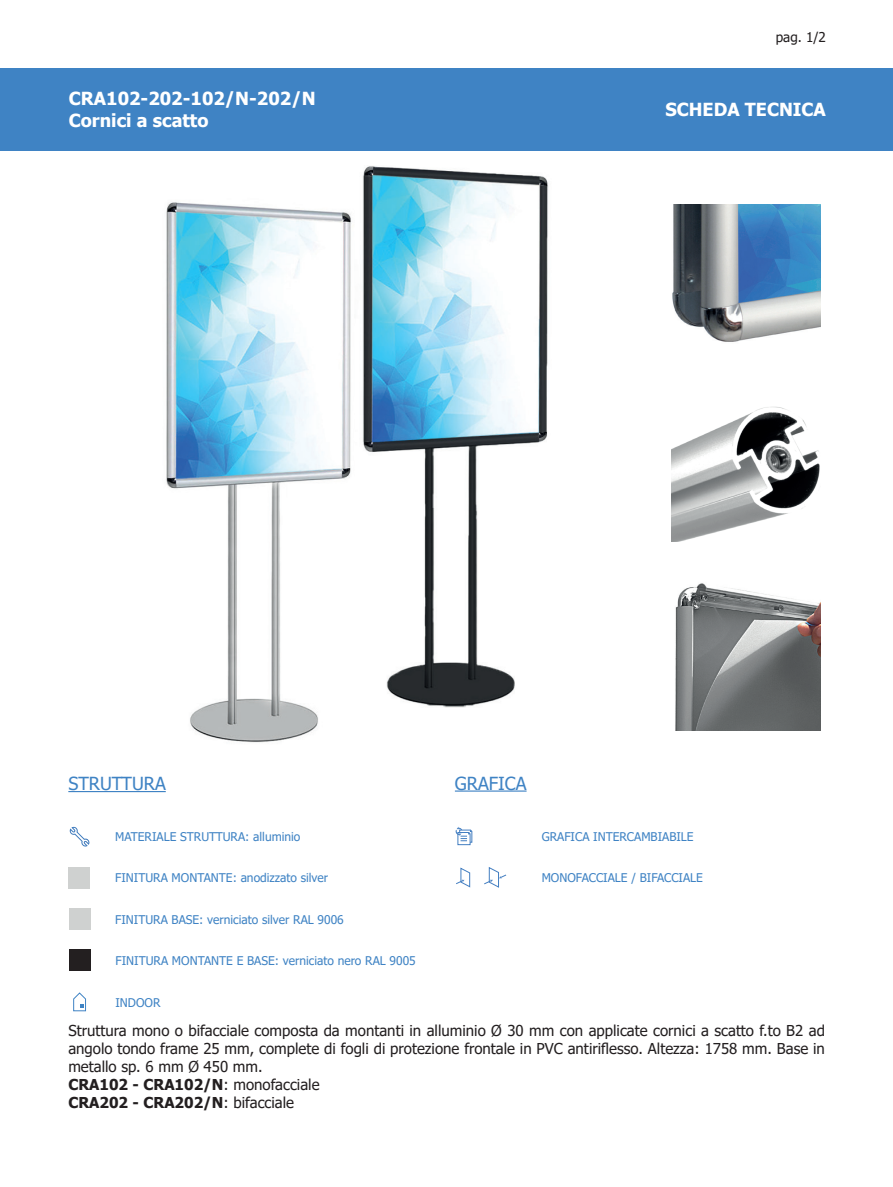
<style>
.page{position:relative;width:893px;height:1187px;background:#fff}
.page>*{position:absolute;margin:0;border:0;box-sizing:border-box;transform-origin:0 0}
.t1{font:700 18px/21.6px "Tahoma";color:#fff}
.t2{font:18px "Tahoma";color:#fff}
.t3{font:18px "Tahoma";color:#3f83c4}
.t4{font:15px/18px "Tahoma";color:#231f20}
.t5{font:13.5px "Tahoma";color:#231f20}
.t6{font:12px "Tahoma";color:#3f83c4}
.s1{font-weight:700}
</style>
<div class="page">
<div style="left:0;top:68px;width:893px;height:82px;background:#3f83c4"></div>
<img style="left:166px;top:166px;width:383px;height:577px">
<svg style="left:456px;top:867px;width:15px;height:21px"></svg>
<hr style="left:455px;top:790px;width:72px;height:1px;background:#3f83c4">
<svg style="left:484px;top:867px;width:23px;height:21px"></svg>
<svg style="left:455px;top:827px;width:17px;height:18px"></svg>
<img style="left:672px;top:204px;width:148px;height:138px">
<img style="left:675px;top:583px;width:145px;height:147px">
<img style="left:671px;top:406px;width:149px;height:135px">
<svg style="left:73px;top:992px;width:13px;height:19px"></svg>
<hr style="left:68px;top:791px;width:98px;height:1px;background:#3f83c4">
<svg style="left:70px;top:826px;width:20px;height:21px"></svg>
<div style="left:69px;top:949px;width:21px;height:22px;background:#231f20"></div>
<div style="left:68px;top:866px;width:22px;height:22px;background:#cfd1d0"></div>
<div style="left:69px;top:908px;width:21px;height:21px;background:#cfd1d0"></div>
<p class="t5" style="left:776px;top:28px;width:52px">pag. 1/2</p>
<p class="t2" style="left:65px;top:85px;width:256px"><span class="s1">WHL8 0</span>Pannelli divisori singoli</p>
<p class="t1" style="left:678px;top:91px;width:162px">SCHEDA TECNICA</p>
<p class="t1" style="left:69px;top:89px;width:248px">CRA102-202-102/N-202/N<br>Cornici a scatto</p>
<p class="t1" style="left:665px;top:99px;width:162px">SCHEDA TECNICA</p>
<p class="t3" style="left:68px;top:771px;width:99px">STRUTTURA</p>
<p class="t3" style="left:455px;top:771px;width:73px">GRAFICA</p>
<p class="t6" style="left:115px;top:828px;width:187px">MATERIALE STRUTTURA: alluminio</p>
<p class="t6" style="left:542px;top:828px;width:153px">GRAFICA INTERCAMBIABILE</p>
<p class="t6" style="left:115px;top:869px;width:214px">FINITURA MONTANTE: anodizzato silver</p>
<p class="t6" style="left:115px;top:911px;width:230px">FINITURA BASE: verniciato silver RAL 9006</p>
<p class="t6" style="left:115px;top:952px;width:302px">FINITURA MONTANTE E BASE: verniciato nero RAL 9005</p>
<p class="t6" style="left:115px;top:994px;width:47px">INDOOR</p>
<p class="t6" style="left:542px;top:869px;width:163px">MONOFACCIALE / BIFACCIALE</p>
<p class="t4" style="left:68px;top:1022px;width:758px">Struttura mono o bifacciale composta da montanti in alluminio Ø 30 mm con applicate cornici a scatto f.to B2 ad angolo tondo frame 25 mm, complete di fogli di protezione frontale in PVC antiriflesso. Altezza: 1758 mm. Base in metallo sp. 6 mm Ø 450 mm.<br><span class="s1">CRA102 - CRA102/N</span>: monofacciale<br><span class="s1">CRA202 - CRA202/N</span>: bifacciale</p>
</div>
